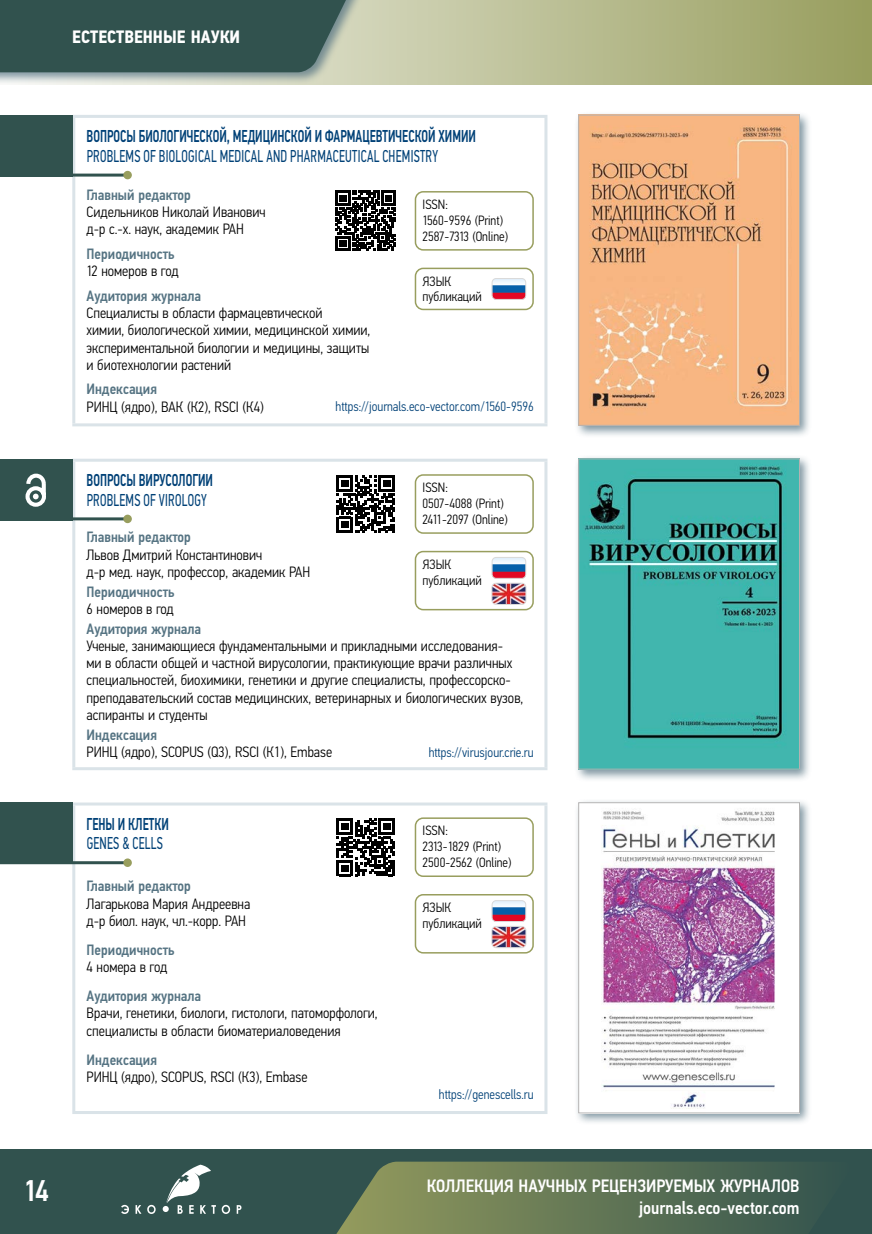
<style>
.page{position:relative;width:872px;height:1234px;background:#fff}
.page>*{position:absolute;margin:0;border:0;box-sizing:border-box;transform-origin:0 0}
.t1{font:500 30px "Eco Vector Cond";color:#fff}
.t2{font:500 18px "Eco Vector Cond";color:#fff}
.t3{font:700 18px "Eco Vector Cond";color:#fff}
.Header_02{font:500 17.25px/19.5px "Eco Vector Cond";color:#004177;scale:.76 1}
.Body_Text{font:300 15px/17.2px "Eco Vector Cond";color:#000}
.Body_Text-2{font:500 15px/17.2px "Eco Vector Cond";color:#567483}
.Body_Text_Plate{font:300 13.5px/15.8px "Eco Vector Cond";color:#000}
.Body_Text_Plate-2{font:300 13.5px "Eco Vector Cond";color:#004177}
.s1{font-weight:400}
.s2{font-weight:500;color:#567483}
.s3{font-weight:300;color:#000}
</style>
<div class="page">
<svg style="left:364px;top:0;width:508px;height:85px;background:#b4b88b"></svg>
<div style="left:0;top:0;width:364px;height:85px;background:#567483;opacity:.75"></div>
<div style="left:0;top:0;width:354px;height:72px;background:#31524e"></div>
<div style="left:0;top:1148px;width:872px;height:85px;background:#31524e"></div>
<svg style="left:222px;top:1204px;width:8px;height:9px"></svg>
<svg style="left:237px;top:1205px;width:4px;height:8px"></svg>
<svg style="left:121px;top:1204px;width:8px;height:9px"></svg>
<svg style="left:135px;top:1205px;width:6px;height:8px"></svg>
<svg style="left:147px;top:1204px;width:9px;height:9px"></svg>
<svg style="left:163px;top:1164px;width:53px;height:49px"></svg>
<svg style="left:337px;top:1161px;width:460px;height:72px;background:#627655"></svg>
<hr style="left:72px;top:115px;width:475px;height:3px;background:#dae3e8">
<hr style="left:72px;top:118px;width:3px;height:305px;background:#dae3e8">
<hr style="left:544px;top:118px;width:3px;height:305px;background:#dae3e8">
<hr style="left:72px;top:423px;width:475px;height:3px;background:#dae3e8">
<hr style="left:72px;top:458px;width:475px;height:3px;background:#dae3e8">
<hr style="left:72px;top:461px;width:3px;height:306px;background:#dae3e8">
<hr style="left:544px;top:461px;width:3px;height:306px;background:#dae3e8">
<hr style="left:72px;top:767px;width:475px;height:3px;background:#dae3e8">
<hr style="left:72px;top:802px;width:475px;height:3px;background:#dae3e8">
<hr style="left:72px;top:805px;width:3px;height:305px;background:#dae3e8">
<hr style="left:544px;top:805px;width:3px;height:305px;background:#dae3e8">
<hr style="left:72px;top:1110px;width:475px;height:3px;background:#dae3e8">
<div style="left:0;top:115px;width:72px;height:61px;background:#31524e"></div>
<hr style="left:0;top:173px;width:128px;height:3px;background:#31524e">
<div style="left:123px;top:171px;width:9px;height:8px;background:#989e5e;border-radius:50%"></div>
<div style="left:574px;top:111px;width:238px;height:327px;background:#567483;opacity:.75"></div>
<img style="left:580px;top:117px;width:217px;height:306px">
<div style="left:578px;top:115px;width:221px;height:310px;border:1px solid #b3b2b2"></div>
<svg style="left:336px;top:191px;width:60px;height:60px"></svg>
<div style="left:415px;top:191px;width:119px;height:59px;border:2px solid #989e5e;border-radius:8px"></div>
<div style="left:415px;top:267px;width:119px;height:43px;border:2px solid #989e5e;border-radius:8px"></div>
<img style="left:492px;top:280px;width:34px;height:19px">
<div style="left:492px;top:278px;width:34px;height:21px;border:1px solid #dadada;border-radius:4px"></div>
<div style="left:0;top:458px;width:72px;height:62px;background:#31524e"></div>
<hr style="left:0;top:517px;width:128px;height:3px;background:#31524e">
<div style="left:123px;top:514px;width:9px;height:9px;background:#989e5e;border-radius:50%"></div>
<svg style="left:26px;top:473px;width:20px;height:33px"></svg>
<div style="left:574px;top:455px;width:238px;height:326px;background:#567483;opacity:.75"></div>
<img style="left:580px;top:460px;width:217px;height:307px">
<div style="left:578px;top:458px;width:221px;height:311px;border:1px solid #b3b2b2"></div>
<svg style="left:337px;top:475px;width:58px;height:58px"></svg>
<div style="left:415px;top:474px;width:119px;height:59px;border:2px solid #989e5e;border-radius:8px"></div>
<div style="left:415px;top:550px;width:119px;height:60px;border:2px solid #989e5e;border-radius:8px"></div>
<img style="left:492px;top:559px;width:34px;height:19px">
<div style="left:492px;top:557px;width:34px;height:21px;border:1px solid #dadada;border-radius:4px"></div>
<img style="left:492px;top:583px;width:34px;height:21px">
<div style="left:492px;top:583px;width:34px;height:21px;border:1px solid #dadada;border-radius:4px"></div>
<div style="left:0;top:802px;width:72px;height:62px;background:#31524e"></div>
<hr style="left:0;top:861px;width:128px;height:3px;background:#31524e">
<div style="left:123px;top:858px;width:9px;height:8px;background:#989e5e;border-radius:50%"></div>
<div style="left:574px;top:798px;width:238px;height:327px;background:#567483;opacity:.75"></div>
<img style="left:580px;top:804px;width:217px;height:306px">
<div style="left:578px;top:802px;width:221px;height:310px;border:1px solid #b3b2b2"></div>
<svg style="left:337px;top:818px;width:58px;height:58px"></svg>
<div style="left:415px;top:817px;width:119px;height:59px;border:2px solid #989e5e;border-radius:8px"></div>
<div style="left:415px;top:893px;width:119px;height:60px;border:2px solid #989e5e;border-radius:8px"></div>
<img style="left:492px;top:902px;width:34px;height:19px">
<div style="left:492px;top:900px;width:34px;height:21px;border:1px solid #dadada;border-radius:4px"></div>
<img style="left:492px;top:926px;width:34px;height:21px">
<div style="left:492px;top:926px;width:34px;height:21px;border:1px solid #dadada;border-radius:4px"></div>
<p class="t3" style="left:72px;top:26px;width:169px">ЕСТЕСТВЕННЫЕ НАУКИ</p>
<h1 class="t1" style="left:23px;top:1171px;width:27px">14</h1>
<p class="Header_02" style="left:87px;top:127px;width:514px">ВОПРОСЫ БИОЛОГИЧЕСКОЙ, МЕДИЦИНСКОЙ И ФАРМАЦЕВТИЧЕСКОЙ ХИМИИ<br><span class="s1">PROBLEMS OF BIOLOGICAL MEDICAL AND PHARMACEUTICAL CHEMISTRY</span></p>
<p class="Body_Text" style="left:87px;top:186px;width:181px"><span class="s2">Главный редактор<br></span>Сидельников Николай Иванович д-р с.-х. наук, академик РАН</p>
<p class="Body_Text-2" style="left:87px;top:245px;width:93px">Периодичность<br><span class="s3">12 номеров в год</span></p>
<p class="Body_Text" style="left:87px;top:287px;width:285px"><span class="s2">Аудитория журнала<br></span>Специалисты в области фармацевтической<br>химии, биологической химии, медицинской химии, экспериментальной биологии и медицины, защиты и биотехнологии растений</p>
<p class="Body_Text" style="left:87px;top:381px;width:179px"><span class="s2">Индексация<br></span>РИНЦ (ядро), ВАК (К2), RSCI (К4)</p>
<p class="Body_Text_Plate" style="left:422px;top:197px;width:87px">ISSN:<br>1560-9596 (Print)<br>2587-7313 (Online)</p>
<p class="Body_Text_Plate" style="left:422px;top:273px;width:61px">ЯЗЫК публикаций</p>
<p class="Body_Text_Plate-2" style="left:336px;top:399px;width:200px">https://journals.eco-vector.com/1560-9596</p>
<p class="Header_02" style="left:87px;top:470px;width:168px">ВОПРОСЫ ВИРУСОЛОГИИ<br><span class="s1">PROBLEMS OF VIROLOGY</span></p>
<p class="Body_Text" style="left:87px;top:528px;width:225px"><span class="s2">Главный редактор<br></span>Львов Дмитрий Константинович<br>д-р мед. наук, профессор, академик РАН</p>
<p class="Body_Text-2" style="left:87px;top:583px;width:89px">Периодичность<br><span class="s3">6 номеров в год</span></p>
<p class="Body_Text" style="left:87px;top:620px;width:438px"><span class="s2">Аудитория журнала<br></span>Ученые, занимающиеся фундаментальными и прикладными исследования-<br>ми в области общей и частной вирусологии, практикующие врачи различных специальностей, биохимики, генетики и другие специалисты, профессорско&shy;преподавательский состав медицинских, ветеринарных и биологических вузов, аспиранты и студенты</p>
<p class="Body_Text" style="left:87px;top:726px;width:247px"><span class="s2">Индексация<br></span>РИНЦ (ядро), SCOPUS (Q3), RSCI (К1), Embase</p>
<p class="Body_Text_Plate" style="left:422px;top:479px;width:87px">ISSN:<br>0507-4088 (Print)<br>2411-2097 (Online)</p>
<p class="Body_Text_Plate" style="left:422px;top:556px;width:61px">ЯЗЫК публикаций</p>
<p class="Body_Text_Plate-2" style="left:429px;top:744px;width:107px">https://virusjour.crie.ru</p>
<p class="Header_02" style="left:87px;top:814px;width:110px">ГЕНЫ И КЛЕТКИ<br><span class="s1">GENES &amp; CELLS</span></p>
<p class="Body_Text" style="left:87px;top:877px;width:165px"><span class="s2">Главный редактор<br></span>Лагарькова Мария Андреевна д-р биол. наук, чл.-корр. РАН</p>
<p class="Body_Text-2" style="left:87px;top:941px;width:89px">Периодичность<br><span class="s3">4 номера в год</span></p>
<p class="Body_Text" style="left:87px;top:987px;width:293px"><span class="s2">Аудитория журнала<br></span>Врачи, генетики, биологи, гистологи, патоморфологи, специалисты в области биоматериаловедения</p>
<p class="Body_Text" style="left:87px;top:1050px;width:222px"><span class="s2">Индексация<br></span>РИНЦ (ядро), SCOPUS, RSCI (К3), Embase</p>
<p class="Body_Text_Plate" style="left:422px;top:822px;width:90px">ISSN:<br>2313-1829 (Print)<br>2500-2562 (Online)</p>
<p class="Body_Text_Plate" style="left:422px;top:899px;width:61px">ЯЗЫК публикаций</p>
<p class="Body_Text_Plate-2" style="left:439px;top:1086px;width:96px">https://genescells.ru</p>
<p class="t2" style="left:427px;top:1174px;width:374px">КОЛЛЕКЦИЯ НАУЧНЫХ РЕЦЕНЗИРУЕМЫХ ЖУРНАЛОВ</p>
<p class="t2" style="left:639px;top:1196px;width:162px">journals.eco-vector.com</p>
</div>
